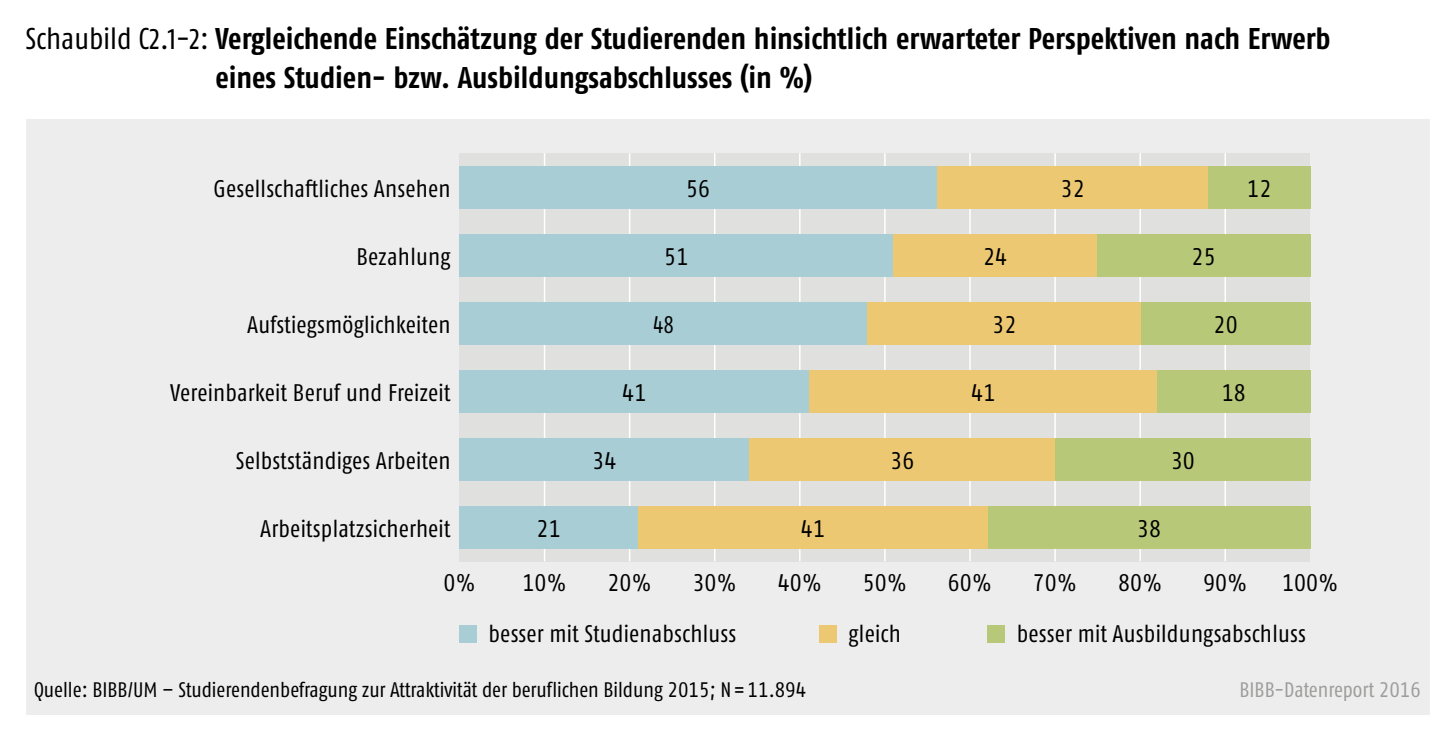
<style>
.page{position:relative;width:1455px;height:740px;background:#fff}
.page>*{position:absolute;margin:0;border:0;box-sizing:border-box;transform-origin:0 0}
.Grafiküberschrift{font:700 condensed 30px/39px "Fago Pro";color:#000}
.Grafik{font:condensed 24px "Fago Pro";letter-spacing:.01em;color:#000}
.Tabelle_8pt{font:condensed 24px "Fago Pro";color:#000}
.Grafik-2{font:condensed 24px "Fago Pro";letter-spacing:.01em;color:#000;scale:.88 1}
.Quelle_Grafik{font:condensed 21px "Fago Pro";color:#000}
.Quelle_tabellen{font:condensed 21px "Fago Pro";color:#9d9d9c}
.s1{font-weight:400}
</style>
<div class="page">
<div style="left:26px;top:119px;width:1403px;height:595px;background:#ededed"></div>
<div style="left:459px;top:153px;width:851px;height:408px;background:#e0e0df"></div>
<hr style="left:544px;top:153px;width:1px;height:408px;background:#fff">
<hr style="left:629px;top:153px;width:1px;height:408px;background:#fff">
<hr style="left:714px;top:153px;width:1px;height:408px;background:#fff">
<hr style="left:799px;top:153px;width:1px;height:408px;background:#fff">
<hr style="left:884px;top:153px;width:1px;height:408px;background:#fff">
<hr style="left:969px;top:153px;width:1px;height:408px;background:#fff">
<hr style="left:1054px;top:153px;width:1px;height:408px;background:#fff">
<hr style="left:1139px;top:153px;width:1px;height:408px;background:#fff">
<hr style="left:1224px;top:153px;width:1px;height:408px;background:#fff">
<div style="left:459px;top:625px;width:17px;height:17px;background:#a9cdd5"></div>
<div style="left:819px;top:625px;width:17px;height:17px;background:#ecc873"></div>
<div style="left:987px;top:625px;width:17px;height:17px;background:#b8c879"></div>
<div style="left:459px;top:166px;width:477px;height:42px;background:#a9cdd5"></div>
<div style="left:459px;top:234px;width:434px;height:42px;background:#a9cdd5"></div>
<div style="left:459px;top:302px;width:408px;height:42px;background:#a9cdd5"></div>
<div style="left:459px;top:370px;width:350px;height:42px;background:#a9cdd5"></div>
<div style="left:459px;top:506px;width:179px;height:43px;background:#a9cdd5"></div>
<div style="left:749px;top:438px;width:306px;height:42px;background:#ecc873"></div>
<div style="left:936px;top:166px;width:272px;height:42px;background:#ecc873"></div>
<div style="left:893px;top:234px;width:204px;height:42px;background:#ecc873"></div>
<div style="left:867px;top:302px;width:273px;height:42px;background:#ecc873"></div>
<div style="left:809px;top:370px;width:348px;height:42px;background:#ecc873"></div>
<div style="left:638px;top:506px;width:349px;height:43px;background:#ecc873"></div>
<div style="left:1208px;top:166px;width:102px;height:42px;background:#b8c879"></div>
<div style="left:1097px;top:234px;width:213px;height:42px;background:#b8c879"></div>
<div style="left:1140px;top:302px;width:170px;height:42px;background:#b8c879"></div>
<div style="left:1157px;top:370px;width:153px;height:42px;background:#b8c879"></div>
<div style="left:1055px;top:438px;width:255px;height:42px;background:#b8c879"></div>
<div style="left:987px;top:506px;width:323px;height:43px;background:#b8c879"></div>
<div style="left:459px;top:438px;width:290px;height:42px;background:#a9cdd5"></div>
<p class="Grafiküberschrift" style="left:215px;top:19px;width:1116px;text-indent:-190px"><span class="s1">Schaubild C2.1-2:</span> Vergleichende Einschätzung der Studierenden hinsichtlich erwarteter Perspektiven nach Erwerb eines Studien- bzw. Ausbildungsabschlusses (in %)</p>
<p class="Grafik" style="left:214px;top:174px;width:238px">Gesellschaftliches Ansehen</p>
<p class="Grafik" style="left:686px;top:174px;width:26px">56</p>
<p class="Grafik" style="left:1060px;top:174px;width:26px">32</p>
<p class="Grafik" style="left:1246px;top:174px;width:26px">12</p>
<p class="Grafik" style="left:356px;top:242px;width:96px">Bezahlung</p>
<p class="Grafik" style="left:664px;top:242px;width:26px">51</p>
<p class="Grafik" style="left:982px;top:242px;width:26px">24</p>
<p class="Grafik" style="left:1191px;top:242px;width:26px">25</p>
<p class="Grafik" style="left:247px;top:310px;width:205px">Aufstiegsmöglichkeiten</p>
<p class="Grafik-2" style="left:653px;top:310px;width:25px">48</p>
<p class="Grafik" style="left:992px;top:310px;width:26px">32</p>
<p class="Grafik" style="left:1213px;top:310px;width:26px">20</p>
<p class="Grafik" style="left:171px;top:378px;width:281px">Vereinbarkeit Beruf und Freizeit</p>
<p class="Grafik" style="left:622px;top:378px;width:26px">41</p>
<p class="Grafik" style="left:971px;top:378px;width:26px">41</p>
<p class="Grafik" style="left:1221px;top:378px;width:26px">18</p>
<p class="Grafik" style="left:236px;top:446px;width:216px">Selbstständiges Arbeiten</p>
<p class="Grafik" style="left:592px;top:446px;width:26px">34</p>
<p class="Grafik" style="left:890px;top:446px;width:26px">36</p>
<p class="Grafik" style="left:1170px;top:446px;width:26px">30</p>
<p class="Grafik" style="left:260px;top:514px;width:192px">Arbeitsplatzsicherheit</p>
<p class="Grafik" style="left:536px;top:514px;width:26px">21</p>
<p class="Grafik" style="left:800px;top:514px;width:26px">41</p>
<p class="Grafik" style="left:1136px;top:514px;width:26px">38</p>
<p class="Tabelle_8pt" style="left:443px;top:568px;width:33px">0%</p>
<p class="Tabelle_8pt" style="left:522px;top:568px;width:45px">10%</p>
<p class="Tabelle_8pt" style="left:607px;top:568px;width:45px">20%</p>
<p class="Tabelle_8pt" style="left:692px;top:568px;width:45px">30%</p>
<p class="Tabelle_8pt" style="left:777px;top:568px;width:45px">40%</p>
<p class="Tabelle_8pt" style="left:862px;top:568px;width:45px">50%</p>
<p class="Tabelle_8pt" style="left:947px;top:568px;width:45px">60%</p>
<p class="Tabelle_8pt" style="left:1032px;top:568px;width:45px">70%</p>
<p class="Tabelle_8pt" style="left:1117px;top:568px;width:45px">80%</p>
<p class="Tabelle_8pt" style="left:1202px;top:568px;width:45px">90%</p>
<p class="Tabelle_8pt" style="left:1281px;top:568px;width:57px">100%</p>
<p class="Grafik" style="left:488px;top:619px;width:249px">besser mit Studienabschluss</p>
<p class="Grafik" style="left:848px;top:619px;width:54px">gleich</p>
<p class="Grafik" style="left:1016px;top:619px;width:290px">besser mit Ausbildungsabschluss</p>
<p class="Quelle_Grafik" style="left:34px;top:677px;width:773px">Quelle: BIBB/UM – Studierendenbefragung zur Attraktivität der beruflichen Bildung 2015; N=11.894</p>
<p class="Quelle_tabellen" style="left:1239px;top:677px;width:183px">BIBB-Datenreport 2016</p>
</div>
